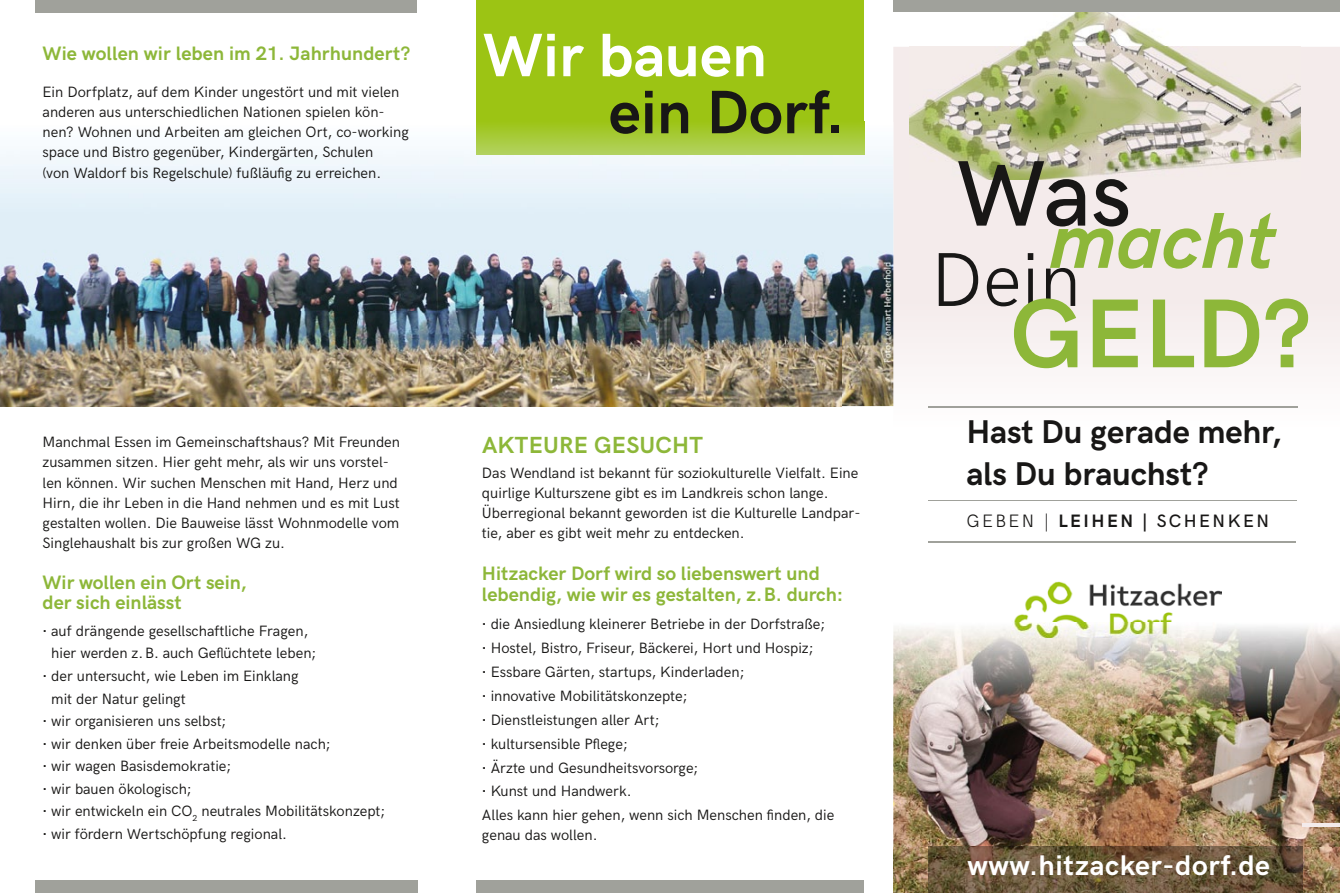
<style>
.page{position:relative;width:1340px;height:893px;background:#fff}
.page>*{position:absolute;margin:0;border:0;box-sizing:border-box;transform-origin:0 0}
.t1{font:700 98.1px "HK Grotesk";color:#8db739}
.t2{font:500 93.3px "HK Grotesk";color:#181716}
.t3{font:italic 700 79.5px "HK Grotesk";color:#8db739}
.t4{font:300 76.5px "HK Grotesk";color:#181716}
.t5{font:700 61.5px "HK Grotesk";color:#fff}
.t6{font:700 61.5px "HK Grotesk";color:#181716}
.t7{font:700 33px/42px "HK Grotesk";letter-spacing:-.005em;color:#181716}
.t8{font:700 28.5px "HK Grotesk";letter-spacing:.02em;color:#fff}
.t9{font:700 23.4px "HK Grotesk";letter-spacing:.01em;color:#8db739}
.t10{font:700 19.5px/20.2px "HK Grotesk";color:#8db739}
.t11{font:500 18px "HK Grotesk";letter-spacing:.135em;color:#181716}
.t12{font:15px/20.2px "HK Grotesk";color:#181716}
.s1{font-weight:300}
.s2{font-weight:700}
</style>
<div class="page">
<div style="left:476px;top:0;width:388px;height:155px;background:#9cc414"></div>
<svg style="left:893px;top:47px;width:446px;height:361px"></svg>
<img style="left:893px;top:626px;width:446px;height:222px">
<img style="left:893px;top:848px;width:35px;height:45px">
<img style="left:1302px;top:848px;width:37px;height:45px">
<img style="left:0;top:151px;width:630px;height:160px">
<img style="left:630px;top:155px;width:210px;height:156px">
<img style="left:840px;top:122px;width:53px;height:284px">
<img style="left:0;top:311px;width:841px;height:95px">
<img style="left:476px;top:122px;width:388px;height:33px">
<div style="left:35px;top:0;width:382px;height:13px;background:#a0a19b"></div>
<div style="left:35px;top:880px;width:383px;height:13px;background:#a0a19b"></div>
<div style="left:476px;top:880px;width:387px;height:13px;background:#a0a19b"></div>
<img style="left:928px;top:846px;width:374px;height:47px">
<img style="left:909px;top:12px;width:391px;height:168px">
<img style="left:1011px;top:581px;width:210px;height:57px">
<div style="left:893px;top:0;width:446px;height:12px;background:#a0a19b"></div>
<hr style="left:1302px;top:823px;width:37px;height:3px;background:#f4ebeb">
<hr style="left:928px;top:406px;width:369px;height:1px;background:#a0a19b">
<hr style="left:928px;top:501px;width:368px;height:1px;background:#a0a19b">
<hr style="left:928px;top:541px;width:367px;height:1px;background:#a0a19b">
<h3 class="t10" style="left:43px;top:42px;width:369px">Wie wollen wir leben im 21. Jahrhundert?</h3>
<p class="t12" style="left:43px;top:80px;width:368px">Ein Dorfplatz, auf dem Kinder ungestört und mit vielen anderen aus unterschiedlichen Nationen spielen kön&shy;nen? Wohnen und Arbeiten am gleichen Ort, co-working space und Bistro gegenüber, Kindergärten, Schulen<br>(von Waldorf bis Regelschule) fußläufig zu erreichen.</p>
<h3 class="t5" style="left:483px;top:9px;width:285px">Wir bauen</h3>
<h3 class="t6" style="left:608px;top:66px;width:238px">ein Dorf.</h3>
<p class="t12" style="left:43px;top:431px;width:359px">Manchmal Essen im Gemeinschaftshaus? Mit Freunden zusammen sitzen. Hier geht mehr, als wir uns vorstel&shy;len können. Wir suchen Menschen mit Hand, Herz und Hirn, die ihr Leben in die Hand nehmen und es mit Lust gestalten wollen. Die Bauweise lässt Wohnmodelle vom Singlehaushalt bis zur großen WG zu.</p>
<h3 class="t10" style="left:43px;top:571px;width:206px">Wir wollen ein Ort sein, der sich einlässt</h3>
<p class="t12" style="left:43px;top:619px;width:267px"><sup>.</sup> auf drängende gesellschaftliche Fragen,</p>
<p class="t12" style="left:43px;top:642px;width:275px"><sup>.</sup> hier werden z. B. auch Geflüchtete leben;</p>
<p class="t12" style="left:43px;top:664px;width:257px"><sup>.</sup> der untersucht, wie Leben im Einklang</p>
<p class="t12" style="left:51px;top:687px;width:136px">mit der Natur gelingt</p>
<p class="t12" style="left:43px;top:709px;width:185px"><sup>.</sup> wir organisieren uns selbst;</p>
<p class="t12" style="left:43px;top:732px;width:290px"><sup>.</sup> wir denken über freie Arbeitsmodelle nach;</p>
<p class="t12" style="left:43px;top:754px;width:190px"><sup>.</sup> wir wagen Basisdemokratie;</p>
<p class="t12" style="left:43px;top:777px;width:151px"><sup>.</sup> wir bauen ökologisch;</p>
<p class="t12" style="left:43px;top:799px;width:344px"><sup>.</sup> wir entwickeln ein CO<sub>2</sub> neutrales Mobilitätskonzept;</p>
<p class="t12" style="left:43px;top:822px;width:246px"><sup>.</sup> wir fördern Wertschöpfung regional.</p>
<h3 class="t9" style="left:482px;top:427px;width:222px">AKTEURE GESUCHT</h3>
<p class="t12" style="left:482px;top:461px;width:380px">Das Wendland ist bekannt für soziokulturelle Vielfalt. Eine quirlige Kulturszene gibt es im Landkreis schon lange.<br>Überregional bekannt geworden ist die Kulturelle Landpar&shy;tie, aber es gibt weit mehr zu entdecken.</p>
<h3 class="t10" style="left:482px;top:561px;width:363px;line-height:21px">Hitzacker Dorf wird so liebenswert und lebendig, wie wir es gestalten, z. B. durch:</h3>
<p class="t12" style="left:482px;top:611px;width:345px;line-height:24px"><sup>.</sup> die Ansiedlung kleinerer Betriebe in der Dorfstraße; <sup>.</sup> Hostel, Bistro, Friseur, Bäckerei, Hort und Hospiz;<br><sup>.</sup> Essbare Gärten, startups, Kinderladen;<br><sup>.</sup> innovative Mobilitätskonzepte;<br><sup>.</sup> Dienstleistungen aller Art;<br><sup>.</sup> kultursensible Pflege;<br><sup>.</sup> Ärzte und Gesundheitsvorsorge;</p>
<p class="t12" style="left:482px;top:777px;width:354px;line-height:24.5px"><sup>.</sup> Kunst und Handwerk.<br>Alles kann hier gehen, wenn sich Menschen finden, die</p>
<p class="t12" style="left:482px;top:824px;width:117px">genau das wollen.</p>
<h2 class="t2" style="left:955px;top:124px;width:177px">Was</h2>
<h3 class="t3" style="left:1048px;top:181px;width:228px">macht</h3>
<h1 class="t1" style="left:1010px;top:260px;width:303px">GELD?</h1>
<h3 class="t4" style="left:930px;top:222px;width:152px">Dein</h3>
<h3 class="t7" style="left:966px;top:408px;width:317px">Hast Du gerade mehr, als Du brauchst?</h3>
<p class="t11" style="left:966px;top:507px;width:304px"><span class="s1">GEBEN |</span> <span class="s2">LEIHEN |</span> SCHENKEN</p>
<h3 class="t8" style="left:967px;top:844px;width:304px">www.hitzacker-dorf.de</h3>
</div>
